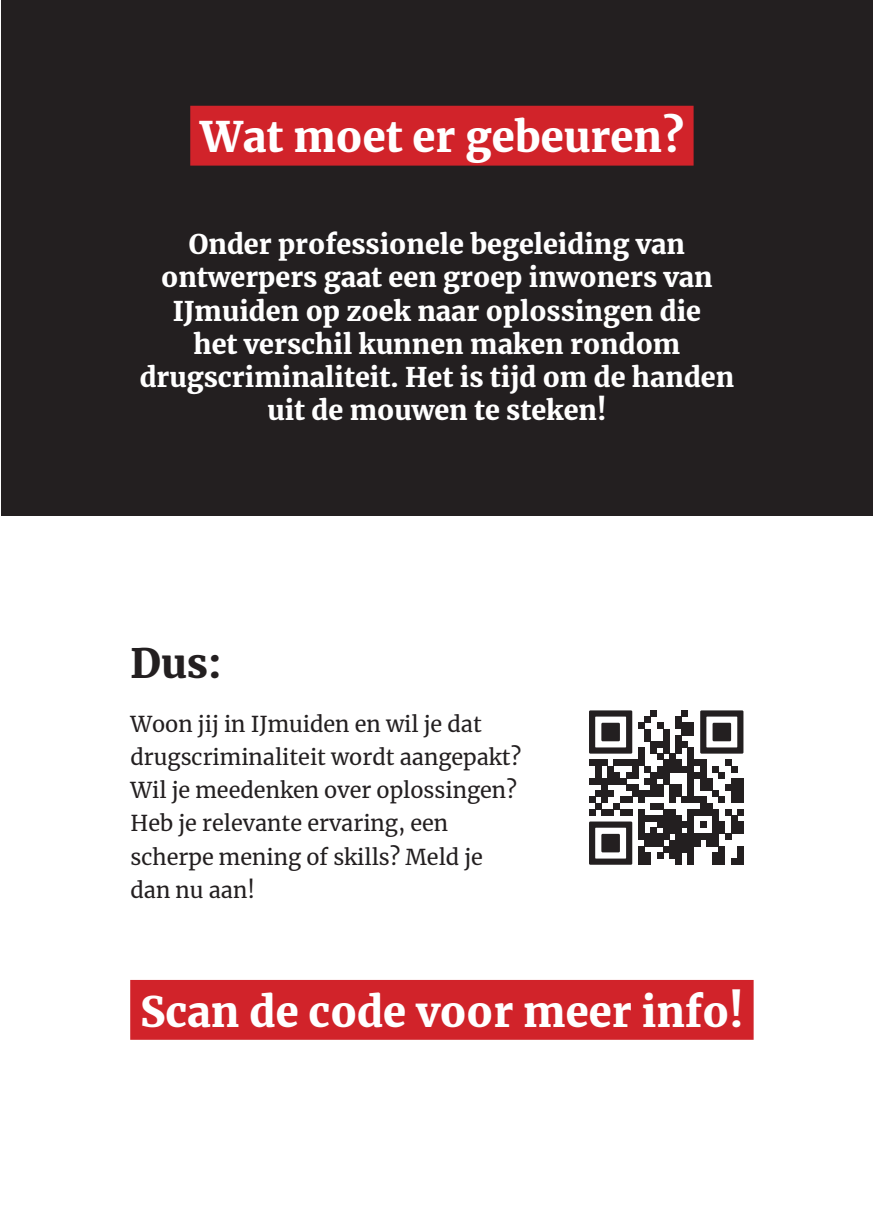
<style>
.page{position:relative;width:874px;height:1225px;background:#fff}
.page>*{position:absolute;margin:0;border:0;box-sizing:border-box;transform-origin:0 0}
.t1{font:900 41.6px "Merriweather";color:#fff}
.t2{font:900 40px "Merriweather";color:#231f20}
.t3{font:900 26.8px/33.2px "Merriweather";color:#fff;text-align:center}
.t4{font:21.6px/33.2px "Merriweather";color:#231f20}
</style>
<div class="page">
<div style="left:1px;top:0;width:871px;height:1225px;background:#231f20"></div>
<div style="left:0;top:516px;width:873px;height:709px;background:#fff"></div>
<div style="left:130px;top:980px;width:623px;height:59px;background:#d1232a"></div>
<div style="left:190px;top:106px;width:503px;height:60px;background:#d1232a"></div>
<svg style="left:650px;top:710px;width:6px;height:6px"></svg>
<svg style="left:681px;top:710px;width:6px;height:6px"></svg>
<div style="left:644px;top:716px;width:6px;height:7px;background:#231f20"></div>
<div style="left:675px;top:716px;width:6px;height:7px;background:#231f20"></div>
<div style="left:662px;top:729px;width:7px;height:6px;background:#231f20"></div>
<div style="left:662px;top:735px;width:7px;height:6px;background:#231f20"></div>
<div style="left:662px;top:741px;width:7px;height:6px;background:#231f20"></div>
<svg style="left:638px;top:723px;width:24px;height:30px"></svg>
<div style="left:662px;top:747px;width:7px;height:6px;background:#231f20"></div>
<svg style="left:675px;top:723px;width:18px;height:30px"></svg>
<div style="left:638px;top:753px;width:6px;height:7px;background:#231f20"></div>
<div style="left:656px;top:753px;width:6px;height:7px;background:#231f20"></div>
<div style="left:669px;top:753px;width:6px;height:7px;background:#231f20"></div>
<div style="left:687px;top:753px;width:6px;height:7px;background:#231f20"></div>
<div style="left:588px;top:760px;width:7px;height:6px;background:#231f20"></div>
<div style="left:625px;top:760px;width:7px;height:6px;background:#231f20"></div>
<div style="left:662px;top:760px;width:7px;height:6px;background:#231f20"></div>
<div style="left:699px;top:760px;width:7px;height:6px;background:#231f20"></div>
<div style="left:662px;top:766px;width:7px;height:6px;background:#231f20"></div>
<div style="left:699px;top:766px;width:7px;height:6px;background:#231f20"></div>
<div style="left:625px;top:772px;width:7px;height:6px;background:#231f20"></div>
<div style="left:662px;top:772px;width:7px;height:6px;background:#231f20"></div>
<div style="left:699px;top:772px;width:7px;height:6px;background:#231f20"></div>
<div style="left:588px;top:778px;width:7px;height:6px;background:#231f20"></div>
<div style="left:662px;top:778px;width:7px;height:6px;background:#231f20"></div>
<div style="left:699px;top:778px;width:7px;height:6px;background:#231f20"></div>
<div style="left:736px;top:778px;width:7px;height:6px;background:#231f20"></div>
<svg style="left:595px;top:760px;width:30px;height:30px"></svg>
<div style="left:625px;top:784px;width:7px;height:6px;background:#231f20"></div>
<svg style="left:632px;top:760px;width:30px;height:30px"></svg>
<svg style="left:669px;top:760px;width:30px;height:30px"></svg>
<div style="left:699px;top:784px;width:7px;height:6px;background:#231f20"></div>
<svg style="left:706px;top:760px;width:30px;height:30px"></svg>
<div style="left:736px;top:784px;width:7px;height:6px;background:#231f20"></div>
<div style="left:595px;top:790px;width:6px;height:7px;background:#231f20"></div>
<div style="left:601px;top:790px;width:6px;height:7px;background:#231f20"></div>
<div style="left:607px;top:790px;width:6px;height:7px;background:#231f20"></div>
<div style="left:632px;top:790px;width:6px;height:7px;background:#231f20"></div>
<div style="left:638px;top:790px;width:6px;height:7px;background:#231f20"></div>
<div style="left:644px;top:790px;width:6px;height:7px;background:#231f20"></div>
<div style="left:650px;top:790px;width:6px;height:7px;background:#231f20"></div>
<div style="left:656px;top:790px;width:6px;height:7px;background:#231f20"></div>
<div style="left:669px;top:790px;width:6px;height:7px;background:#231f20"></div>
<div style="left:675px;top:790px;width:6px;height:7px;background:#231f20"></div>
<div style="left:687px;top:790px;width:6px;height:7px;background:#231f20"></div>
<div style="left:712px;top:790px;width:6px;height:7px;background:#231f20"></div>
<div style="left:730px;top:790px;width:6px;height:7px;background:#231f20"></div>
<div style="left:736px;top:790px;width:7px;height:7px;background:#231f20"></div>
<div style="left:588px;top:797px;width:7px;height:6px;background:#231f20"></div>
<div style="left:625px;top:797px;width:7px;height:6px;background:#231f20"></div>
<svg style="left:669px;top:797px;width:6px;height:6px"></svg>
<svg style="left:681px;top:797px;width:18px;height:6px"></svg>
<div style="left:699px;top:797px;width:7px;height:6px;background:#231f20"></div>
<div style="left:736px;top:797px;width:7px;height:6px;background:#231f20"></div>
<div style="left:699px;top:803px;width:7px;height:6px;background:#231f20"></div>
<div style="left:588px;top:809px;width:7px;height:6px;background:#231f20"></div>
<svg style="left:595px;top:797px;width:30px;height:18px"></svg>
<div style="left:625px;top:809px;width:7px;height:6px;background:#231f20"></div>
<div style="left:662px;top:809px;width:7px;height:6px;background:#231f20"></div>
<div style="left:699px;top:809px;width:7px;height:6px;background:#231f20"></div>
<div style="left:736px;top:809px;width:7px;height:6px;background:#231f20"></div>
<div style="left:662px;top:815px;width:7px;height:6px;background:#231f20"></div>
<svg style="left:638px;top:797px;width:24px;height:30px"></svg>
<div style="left:662px;top:821px;width:7px;height:6px;background:#231f20"></div>
<svg style="left:669px;top:809px;width:30px;height:18px"></svg>
<div style="left:699px;top:821px;width:7px;height:6px;background:#231f20"></div>
<svg style="left:706px;top:797px;width:30px;height:30px"></svg>
<div style="left:736px;top:821px;width:7px;height:6px;background:#231f20"></div>
<div style="left:638px;top:827px;width:6px;height:7px;background:#231f20"></div>
<div style="left:650px;top:827px;width:6px;height:7px;background:#231f20"></div>
<div style="left:662px;top:827px;width:7px;height:7px;background:#231f20"></div>
<div style="left:669px;top:827px;width:6px;height:7px;background:#231f20"></div>
<div style="left:675px;top:827px;width:6px;height:7px;background:#231f20"></div>
<div style="left:687px;top:827px;width:6px;height:7px;background:#231f20"></div>
<div style="left:712px;top:827px;width:6px;height:7px;background:#231f20"></div>
<div style="left:718px;top:827px;width:6px;height:7px;background:#231f20"></div>
<div style="left:730px;top:827px;width:6px;height:7px;background:#231f20"></div>
<div style="left:736px;top:827px;width:7px;height:7px;background:#231f20"></div>
<div style="left:662px;top:834px;width:7px;height:6px;background:#231f20"></div>
<div style="left:699px;top:834px;width:7px;height:6px;background:#231f20"></div>
<div style="left:662px;top:846px;width:7px;height:6px;background:#231f20"></div>
<div style="left:736px;top:846px;width:7px;height:6px;background:#231f20"></div>
<div style="left:736px;top:852px;width:7px;height:6px;background:#231f20"></div>
<svg style="left:638px;top:834px;width:24px;height:30px"></svg>
<svg style="left:669px;top:834px;width:30px;height:30px"></svg>
<svg style="left:706px;top:834px;width:30px;height:30px"></svg>
<div style="left:736px;top:858px;width:7px;height:6px;background:#231f20"></div>
<svg style="left:589px;top:710px;width:43px;height:43px"></svg>
<svg style="left:700px;top:710px;width:43px;height:43px"></svg>
<svg style="left:589px;top:821px;width:43px;height:43px"></svg>
<h1 class="t1" style="left:200px;top:108px;width:485px">Wat moet er gebeuren?</h1>
<p class="t3" style="left:140px;top:227px;width:596px">Onder professionele begeleiding van ontwerpers gaat een groep inwoners van IJmuiden op zoek naar oplossingen die<br>het verschil kunnen maken rondom drugscriminaliteit. Het is tijd om de handen uit de mouwen te steken!</p>
<h2 class="t2" style="left:130px;top:635px;width:93px">Dus:</h2>
<p class="t4" style="left:130px;top:706px;width:392px">Woon jij in IJmuiden en wil je dat drugscriminaliteit wordt aangepakt?<br>Wil je meedenken over oplossingen?<br>Heb je relevante ervaring, een scherpe mening of skills? Meld je dan nu aan!</p>
<h1 class="t1" style="left:140px;top:982px;width:605px">Scan de code voor meer info!</h1>
</div>
